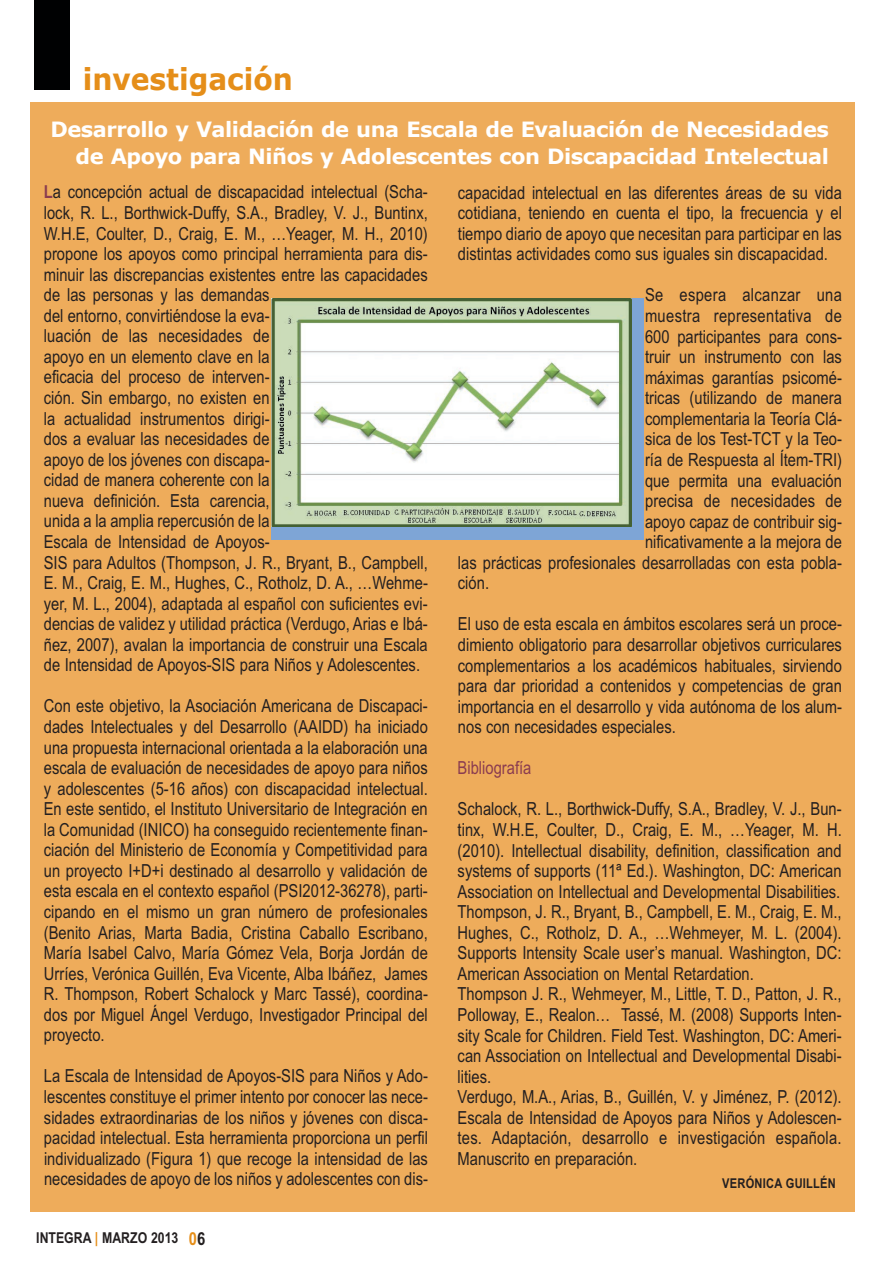
<style>
.page{position:relative;width:893px;height:1263px;background:#fff}
.page>*{position:absolute;margin:0;border:0;box-sizing:border-box;transform-origin:0 0}
.t1{font:700 30px "Verdana";color:#e58e19;scale:.94 1}
.t2{font:700 21px/27px "Verdana";letter-spacing:-.02em;color:#fff;text-align:right}
.t3{font:18px/20.5px "Arial Narrow";color:#231f20;text-align:justify}
.t4{font:18px "Arial Narrow";letter-spacing:.02em;color:#231f20}
.t5{font:18px "Arial Narrow";color:#8a3c50}
.t6{font:700 15px "Arial Narrow";color:#231f20}
.t7{font:700 13.5px "Arial Narrow";letter-spacing:.02em;color:#231f20}
.s1{font-weight:700;color:#8a3c50}
.s2{color:#e58e19}
.s3{font-size:18px;color:#e58e19}
.s4{font-size:18px}
</style>
<div class="page">
<div style="left:34px;top:0;width:36px;height:90px;background:#000102"></div>
<div style="left:30px;top:102px;width:825px;height:1110px;background:#eeac5b"></div>
<div style="left:271px;top:298px;width:372px;height:242px;background:#7ea5d6"></div>
<img style="left:271px;top:298px;width:361px;height:229px">
<h1 class="t1" style="left:83px;top:60px;width:225px">investigación</h1>
<p class="t2" style="left:50px;top:115px;width:780px">Desarrollo y Validación de una Escala de Evaluación de Necesidades de Apoyo para Niños y Adolescentes con Discapacidad Intelectual</p>
<p class="t3" style="left:44px;top:182px;width:386px;text-align:left"><span class="s1">L</span>a concepción actual de discapacidad intelectual (Scha&shy;lock, R. L., Borthwick-Duffy, S.A., Bradley, V. J., Buntinx, W.H.E, Coulter, D., Craig, E. M., …Yeager, M. H., 2010) propone los apoyos como principal herramienta para dis&shy;minuir las discrepancias existentes entre las capacidades de las personas y las demandas<br>del entorno, convirtiéndose la eva-<br>luación de las necesidades de<br>apoyo en un elemento clave en la<br>eficacia del proceso de interven-<br>ción. Sin embargo, no existen en<br>la actualidad instrumentos dirigi-<br>dos a evaluar las necesidades de<br>apoyo de los jóvenes con discapa-<br>cidad de manera coherente con la<br>nueva definición. Esta carencia,<br>unida a la amplia repercusión de la<br>Escala de Intensidad de Apoyos-<br>SIS para Adultos (Thompson, J. R., Bryant, B., Campbell, E. M., Craig, E. M., Hughes, C., Rotholz, D. A., …Wehme&shy;yer, M. L., 2004), adaptada al español con suficientes evi&shy;dencias de validez y utilidad práctica (Verdugo, Arias e Ibá&shy;ñez, 2007), avalan la importancia de construir una Escala de Intensidad de Apoyos-SIS para Niños y Adolescentes.</p>
<p class="t3" style="left:44px;top:696px;width:386px">Con este objetivo, la Asociación Americana de Discapaci&shy;dades Intelectuales y del Desarrollo (AAIDD) ha iniciado una propuesta internacional orientada a la elaboración una escala de evaluación de necesidades de apoyo para niños y adolescentes (5-16 años) con discapacidad intelectual.<br>En este sentido, el Instituto Universitario de Integración en la Comunidad (INICO) ha conseguido recientemente finan&shy;ciación del Ministerio de Economía y Competitividad para un proyecto I+D+i destinado al desarrollo y validación de esta escala en el contexto español (PSI2012-36278), parti&shy;cipando en el mismo un gran número de profesionales (Benito Arias, Marta Badia, Cristina Caballo Escribano, María Isabel Calvo, María Gómez Vela, Borja Jordán de Urríes, Verónica Guillén, Eva Vicente, Alba Ibáñez, James R. Thompson, Robert Schalock y Marc Tassé), coordina&shy;dos por Miguel Ángel Verdugo, Investigador Principal del proyecto.</p>
<p class="t3" style="left:44px;top:1066px;width:386px">La Escala de Intensidad de Apoyos-SIS para Niños y Ado&shy;lescentes constituye el primer intento por conocer las nece&shy;sidades extraordinarias de los niños y jóvenes con disca&shy;pacidad intelectual. Esta herramienta proporciona un perfil individualizado (Figura 1) que recoge la intensidad de las necesidades de apoyo de los niños y adolescentes con dis-</p>
<p class="t6" style="left:36px;top:1229px;width:171px">INTEGRA <span class="s2">|</span> MARZO 2013 <span class="s3">0</span><span class="s4">6</span></p>
<p class="t3" style="left:458px;top:182px;width:386px">capacidad intelectual en las diferentes áreas de su vida cotidiana, teniendo en cuenta el tipo, la frecuencia y el tiempo diario de apoyo que necesitan para participar en las distintas actividades como sus iguales sin discapacidad.</p>
<p class="t4" style="left:645px;top:285px;width:198px">Se espera alcanzar una</p>
<p class="t4" style="left:645px;top:305px;width:198px">muestra representativa de</p>
<p class="t3" style="left:645px;top:326px;width:198px">600 participantes para cons-</p>
<p class="t3" style="left:645px;top:347px;width:198px">truir un instrumento con las</p>
<p class="t3" style="left:645px;top:367px;width:198px">máximas garantías psicomé-</p>
<p class="t3" style="left:645px;top:388px;width:198px">tricas (utilizando de manera</p>
<p class="t3" style="left:645px;top:408px;width:198px">complementaria la Teoría Clá-</p>
<p class="t3" style="left:645px;top:429px;width:198px">sica de los Test-TCT y la Teo-</p>
<p class="t3" style="left:645px;top:449px;width:199px">ría de Respuesta al Ítem-TRI)</p>
<p class="t3" style="left:645px;top:470px;width:198px">que permita una evaluación</p>
<p class="t3" style="left:645px;top:491px;width:199px">precisa de necesidades de</p>
<p class="t3" style="left:645px;top:511px;width:198px">apoyo capaz de contribuir sig-</p>
<p class="t3" style="left:645px;top:532px;width:198px">nificativamente a la mejora de</p>
<p class="t3" style="left:458px;top:552px;width:385px">las prácticas profesionales desarrolladas con esta pobla-</p>
<p class="t3" style="left:458px;top:573px;width:33px">ción.</p>
<p class="t3" style="left:458px;top:614px;width:386px">El uso de esta escala en ámbitos escolares será un proce&shy;dimiento obligatorio para desarrollar objetivos curriculares complementarios a los académicos habituales, sirviendo para dar prioridad a contenidos y competencias de gran importancia en el desarrollo y vida autónoma de los alum&shy;nos con necesidades especiales.</p>
<p class="t5" style="left:458px;top:757px;width:75px">Bibliografía</p>
<p class="t3" style="left:458px;top:799px;width:386px;text-align:left">Schalock, R. L., Borthwick-Duffy, S.A., Bradley, V. J., Bun&shy;tinx, W.H.E, Coulter, D., Craig, E. M., …Yeager, M. H. (2010). Intellectual disability, definition, classification and systems of supports (11ª Ed.). Washington, DC: American Association on Intellectual and Developmental Disabilities.<br>Thompson, J. R., Bryant, B., Campbell, E. M., Craig, E. M., Hughes, C., Rotholz, D. A., …Wehmeyer, M. L. (2004).<br>Supports Intensity Scale user’s manual. Washington, DC:<br>American Association on Mental Retardation.<br>Thompson J. R., Wehmeyer, M., Little, T. D., Patton, J. R., Polloway, E., Realon… Tassé, M. (2008) Supports Inten&shy;sity Scale for Children. Field Test. Washington, DC: Ameri&shy;can Association on Intellectual and Developmental Disabi&shy;lities.<br>Verdugo, M.A., Arias, B., Guillén, V. y Jiménez, P. (2012).<br>Escala de Intensidad de Apoyos para Niños y Adolescen&shy;tes. Adaptación, desarrollo e investigación española.<br>Manuscrito en preparación.</p>
<p class="t7" style="left:722px;top:1176px;width:115px">VERÓNICA GUILLÉN</p>
</div>
